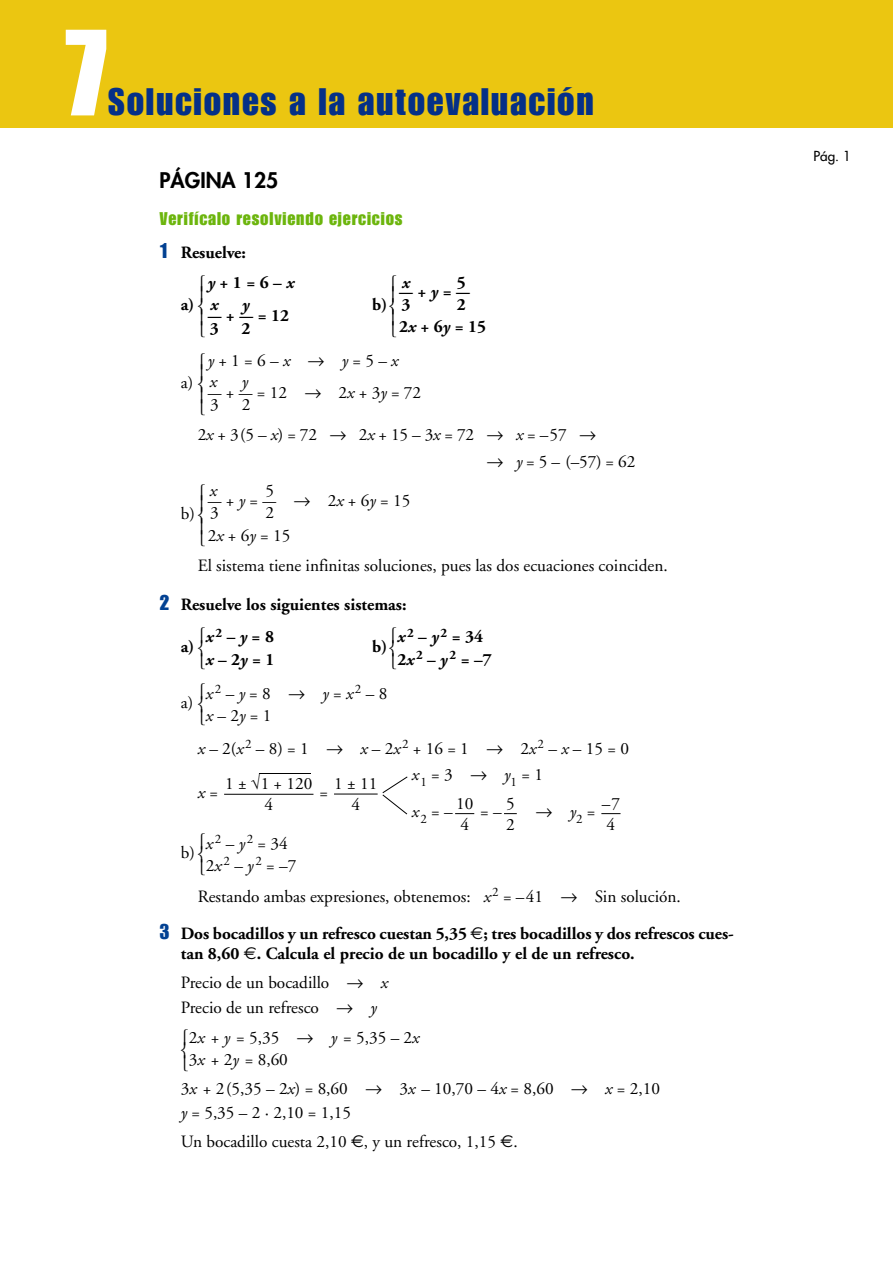
<style>
.page{position:relative;width:893px;height:1263px;background:#fff}
.page>*{position:absolute;margin:0;border:0;box-sizing:border-box;transform-origin:0 0}
.t1{font:120px "Impact";color:#fff}
.t2{font:37.5px "Impact";letter-spacing:.05em;color:#053087}
.t3{font:800 21px "Futura";color:#000}
.t4{font:18px "Impact";letter-spacing:.05em;color:#6cb50d}
.t5{font:17.25px/22.4px "Adobe Garamond";color:#000}
.t6{font:700 17.25px/22.4px "Adobe Garamond";color:#000}
.t7{font:17.25px/12.6px "Adobe Garamond";color:#000;scale:.8 1}
.t8{font:700 17.25px/12.6px "Adobe Garamond";color:#000;scale:.8 1}
.t9{font:italic 17.25px "Adobe Garamond";color:#000}
.t10{font:17.25px "Anaya Math 1";color:#000}
.t11{font:17.25px/33px "Adobe Garamond";color:#000;scale:3 1}
.t12{font:italic 700 17.25px "Adobe Garamond";color:#000}
.t13{font:15.75px/11.6px "Anaya Math 1";color:#000}
.t14{font:13.5px "Futura";color:#000}
.s1{font-family:"Impact";font-weight:400;font-size:21px;color:#024192}
.s2{font-style:italic}
.s3{font-family:"Anaya Math 1";font-size:15.75px}
.s4{font-family:"Anaya Math 1"}
.s5{font-family:"Anaya Math 1";font-weight:400;font-size:15.75px}
.s6{font-style:normal}
.s7{font-family:"Adobe Garamond";font-style:italic}
.s8{font-family:"Adobe Garamond"}
.s9{font-weight:400}
.s10{font-weight:400;font-style:italic}
.s11{font-family:"Anaya Math 1";font-weight:400}
.s12{font-family:"Euro Sans";font-weight:400}
.s13{font-family:"Euro Sans"}
</style>
<div class="page">
<div style="left:0;top:0;width:892px;height:128px;background:#ebc611"></div>
<hr style="left:334px;top:794px;width:43px;height:1px;background:#000">
<hr style="left:224px;top:794px;width:89px;height:1px;background:#000">
<svg style="left:601px;top:813px;width:19px;height:1px"></svg>
<svg style="left:504px;top:813px;width:13px;height:1px"></svg>
<svg style="left:455px;top:813px;width:19px;height:1px"></svg>
<svg style="left:382px;top:776px;width:26px;height:39px"></svg>
<h1 class="t1" style="left:64px;top:26px;width:46px">7</h1>
<h2 class="t2" style="left:108px;top:88px;width:487px">Soluciones a la autoevaluación</h2>
<p class="t3" style="left:159px;top:168px;width:120px">PÁGINA 125</p>
<p class="t4" style="left:159px;top:212px;width:244px">Verifícalo resolviendo ejercicios</p>
<p class="t6" style="left:159px;top:242px;width:88px"><span class="s1">1</span> Resuelve:</p>
<p class="t6" style="left:181px;top:294px;width:15px">a)</p>
<p class="t6" style="left:372px;top:294px;width:17px">b)</p>
<p class="t13" style="left:198px;top:278px;width:9px;text-align:justify">° § ¢ § £</p>
<p class="t13" style="left:389px;top:278px;width:9px;text-align:justify">° § ¢ § £</p>
<p class="t6" style="left:208px;top:272px;width:88px"><span class="s2">y</span> + 1 = 6 – <span class="s2">x x</span></p>
<p class="t12" style="left:402px;top:275px;width:9px">x</p>
<p class="t6" style="left:457px;top:272px;width:10px">5</p>
<p class="t8" style="left:399px;top:286px;width:90px">—+<span class="s2">y</span>= —<br>3</p>
<p class="t6" style="left:399px;top:294px;width:88px;text-indent:58px">2<br>2<span class="s2">x</span> + 6<span class="s2">y</span> = 15</p>
<p class="t12" style="left:242px;top:298px;width:9px">y</p>
<p class="t8" style="left:208px;top:310px;width:103px">—+—= 12<br>3</p>
<p class="t6" style="left:241px;top:317px;width:10px">2</p>
<p class="t5" style="left:210px;top:351px;width:190px;line-height:20.2px;text-indent:-12px"><span class="s3">°</span><span class="s2">y</span>+ 1 = 6 – <span class="s2">x</span> <span class="s4">8</span> <span class="s2">y</span>= 5 – <span class="s2">x x</span></p>
<p class="t13" style="left:198px;top:367px;width:9px;text-align:justify">§ ¢ § £</p>
<p class="t5" style="left:181px;top:372px;width:14px">a)</p>
<p class="t9" style="left:242px;top:374px;width:8px">y</p>
<p class="t7" style="left:208px;top:386px;width:268px">—+—= 12 <span class="s4">8</span> 2<span class="s2">x</span>+ 3<span class="s2">y</span>= 72<br>3</p>
<p class="t5" style="left:242px;top:394px;width:10px">2</p>
<p class="t5" style="left:486px;top:422px;width:150px;line-height:26.7px;text-indent:-289px">2<span class="s2">x</span> + 3(5 – <span class="s2">x</span>) = 72 <span class="s4">8</span> 2<span class="s2">x</span> + 15 – 3<span class="s2">x</span> = 72 <span class="s4">8</span> <span class="s2">x</span> = –57 <span class="s4">8<br>8</span> <span class="s2">y</span> = 5 – (–57) = 62</p>
<p class="t13" style="left:198px;top:487px;width:9px;text-align:justify">° § ¢ § £</p>
<p class="t9" style="left:210px;top:484px;width:9px">x</p>
<p class="t5" style="left:265px;top:480px;width:10px">5</p>
<p class="t7" style="left:208px;top:495px;width:255px">—+<span class="s2">y</span>= — <span class="s4">8</span> 2<span class="s2">x</span>+ 6<span class="s2">y</span>= 15<br>3</p>
<p class="t5" style="left:181px;top:503px;width:16px">b)</p>
<p class="t5" style="left:208px;top:502px;width:84px;text-indent:58px">2<br>2<span class="s2">x</span> + 6<span class="s2">y</span> = 15</p>
<p class="t5" style="left:198px;top:555px;width:471px">El sistema tiene infinitas soluciones, pues las dos ecuaciones coinciden.</p>
<p class="t6" style="left:159px;top:594px;width:248px"><span class="s1">2</span> Resuelve los siguientes sistemas:</p>
<p class="t6" style="left:181px;top:636px;width:15px">a)</p>
<p class="t6" style="left:372px;top:636px;width:17px">b)</p>
<p class="t6" style="left:198px;top:626px;width:78px;text-align:center"><span class="s5">°</span><span class="s2">x</span><sup>2</sup> – <span class="s2">y</span>= 8 <span class="s2">x</span>– 2<span class="s2">y</span>= 1</p>
<p class="t6" style="left:389px;top:626px;width:104px;text-align:center"><span class="s5">°</span><span class="s2">x</span><sup>2</sup> – <span class="s2">y</span><sup>2</sup> = 34<br>2<span class="s2">x</span><sup>2</sup> – <span class="s2">y</span><sup>2</sup> = –7</p>
<p class="t13" style="left:198px;top:642px;width:9px;line-height:12.9px">¢ £</p>
<p class="t13" style="left:389px;top:642px;width:9px;line-height:12.9px">¢ £</p>
<p class="t5" style="left:206px;top:683px;width:183px;text-indent:-8px"><span class="s3">°</span><span class="s2">x</span><sup>2</sup>– <span class="s2">y</span>= 8 <span class="s4">8</span> <span class="s2">y</span>= <span class="s2">x</span><sup>2</sup>– 8 <span class="s2">x</span>– 2<span class="s2">y</span>= 1</p>
<p class="t5" style="left:181px;top:692px;width:14px">a)</p>
<p class="t13" style="left:198px;top:699px;width:9px;line-height:12.9px">¢ £</p>
<p class="t5" style="left:198px;top:738px;width:432px"><span class="s2">x</span>– 2(<span class="s2">x</span><sup>2</sup> – 8) = 1 <span class="s4">8</span> <span class="s2">x</span>– 2<span class="s2">x</span><sup>2</sup> + 16 = 1 <span class="s4">8</span> 2<span class="s2">x</span><sup>2</sup> – <span class="s2">x</span>– 15 = 0</p>
<p class="t9" style="left:198px;top:785px;width:22px">x<span class="s6">=</span></p>
<p class="t5" style="left:319px;top:782px;width:10px">=</p>
<p class="t5" style="left:412px;top:757px;width:133px;line-height:37.2px"><span class="s2">x</span><sub>1</sub>= 3 <span class="s4">8</span> <span class="s2">y</span><sub>1</sub>= 1 <span class="s2">x</span><sub>2</sub>= –</p>
<p class="t11" style="left:259px;top:755px;width:19px">—<br>4</p>
<p class="t5" style="left:225px;top:773px;width:89px">1 ± <span class="s4">√</span>1 + 120</p>
<p class="t5" style="left:334px;top:774px;width:45px;line-height:21px;text-align:center">1 ± 11<br>4</p>
<p class="t5" style="left:506px;top:794px;width:10px;line-height:21px">5<br>2</p>
<p class="t5" style="left:456px;top:794px;width:19px;line-height:21px">10<br>4</p>
<p class="t5" style="left:480px;top:801px;width:23px">= –</p>
<p class="t10" style="left:535px;top:801px;width:61px">8 <span class="s7">y</span><sub>2</sub><span class="s8">=</span></p>
<p class="t5" style="left:602px;top:794px;width:20px;line-height:21px">–7<br>4</p>
<p class="t5" style="left:198px;top:833px;width:100px;text-align:center"><span class="s3">°</span><span class="s2">x</span><sup>2</sup> – <span class="s2">y</span><sup>2</sup> = 34<br>2<span class="s2">x</span><sup>2</sup> – <span class="s2">y</span><sup>2</sup> = –7</p>
<p class="t5" style="left:181px;top:842px;width:16px">b)</p>
<p class="t6" style="left:159px;top:878px;width:576px;line-height:37.2px;text-indent:38px"><span class="s9">Restando ambas expresiones, obtenemos:</span> <span class="s10">x</span><sup>2</sup> <span class="s9">= –41</span> <span class="s11">8</span> <span class="s9">Sin solución.<br></span><span class="s1">3</span> Dos bocadillos y un refresco cuestan 5,35 <span class="s12">€</span>; tres bocadillos y dos refrescos cues-</p>
<p class="t6" style="left:181px;top:940px;width:455px;line-height:28.8px">tan 8,60 <span class="s12">€</span>. Calcula el precio de un bocadillo y el de un refresco.<br><span class="s9">Precio de un bocadillo</span> <span class="s11">8</span> <span class="s10">x</span></p>
<p class="t5" style="left:181px;top:997px;width:197px">Precio de un refresco <span class="s4">8</span> <span class="s2">y</span></p>
<p class="t13" style="left:198px;top:849px;width:9px;line-height:12.9px">¢ £</p>
<p class="t5" style="left:189px;top:1027px;width:232px;text-indent:-8px"><span class="s3">°</span>2<span class="s2">x</span> + <span class="s2">y</span> = 5,35 <span class="s4">8</span> <span class="s2">y</span> = 5,35 – 2<span class="s2">x<br></span>3<span class="s2">x</span> + 2<span class="s2">y</span> = 8,60</p>
<p class="t13" style="left:181px;top:1045px;width:9px;line-height:12.9px">¢ £</p>
<p class="t5" style="left:181px;top:1076px;width:480px;line-height:24.5px">3<span class="s2">x</span> + 2(5,35 – 2<span class="s2">x</span>) = 8,60 <span class="s4">8</span> 3<span class="s2">x</span> – 10,70 – 4<span class="s2">x</span> = 8,60 <span class="s4">8</span> <span class="s2">x</span> = 2,10 <span class="s2">y</span> = 5,35 – 2 · 2,10 = 1,15</p>
<p class="t5" style="left:181px;top:1131px;width:338px">Un bocadillo cuesta 2,10 <span class="s13">€</span>, y un refresco, 1,15 <span class="s13">€</span>.</p>
<p class="t14" style="left:813px;top:150px;width:39px">Pág. 1</p>
</div>
